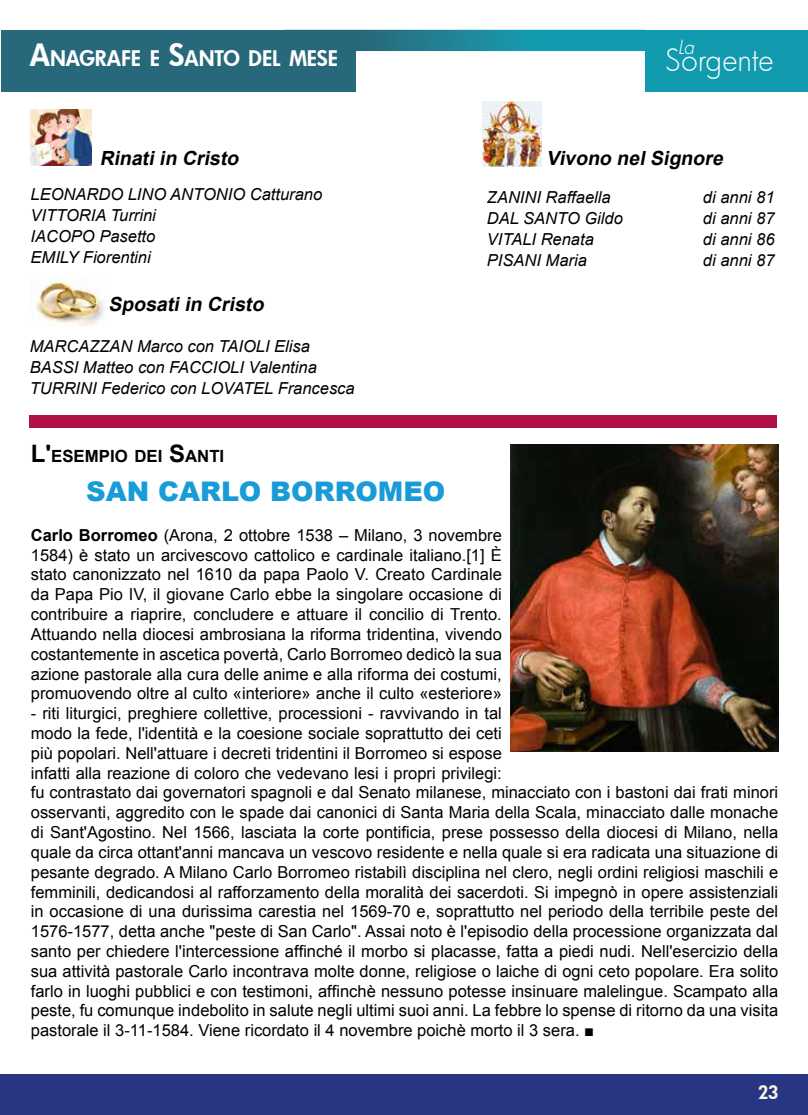
<style>
.page{position:relative;width:808px;height:1115px;background:#fff}
.page>*{position:absolute;margin:0;border:0;box-sizing:border-box;transform-origin:0 0}
.t1{font:300 29.7px "Futura";letter-spacing:.005em;color:#fff}
.t2{font:900 27px "Arial";color:#189cd8}
.t3{font:800 21px "Futura";color:#fff}
.t4{font:italic 700 19.5px "Arial";color:#000001}
.t5{font:italic 300 19.05px "Futura";color:#fff}
.t6{font:800 18px "Futura";color:#fcf8e4}
.t7{font:700 16.8px "Arial";color:#000}
.t8{font:16.5px/19.8px "Arial";color:#000001;text-align:justify}
.t9{font:italic 16.5px/21px "Arial";color:#000001}
.s1{font-size:30px}
.s2{font-size:24px}
.s3{font-weight:700}
</style>
<div class="page">
<div style="left:0;top:1074px;width:808px;height:40px;background:#283583"></div>
<div style="left:646px;top:30px;width:162px;height:61px;background:#129bae"></div>
<svg style="left:355px;top:30px;width:291px;height:21px;background:#1a8b9e"></svg>
<div style="left:1px;top:30px;width:354px;height:61px;background:#27687b"></div>
<div style="left:30px;top:415px;width:747px;height:12px;background:#b01046"></div>
<img style="left:482px;top:102px;width:59px;height:64px">
<img style="left:31px;top:279px;width:73px;height:47px">
<img style="left:31px;top:109px;width:60px;height:57px">
<img style="left:510px;top:444px;width:268px;height:307px">
<p class="t3" style="left:50px;top:44px;width:287px">NAGRAFE E <span class="s1">S</span>ANTO DEL MESE</p>
<p class="t4" style="left:100px;top:146px;width:145px">Rinatiin Cristo</p>
<p class="t9" style="left:31px;top:184px;width:293px">LEONARDO LINO ANTONIO Catturano<br>VITTORIA Turrini<br>IACOPO Pasetto<br>EMILY Fiorentini</p>
<p class="t4" style="left:109px;top:292px;width:161px">Sposatiin Cristo</p>
<p class="t9" style="left:30px;top:336px;width:326px">MARCAZZAN Marco con TAIOLI Elisa<br>BASSI Matteo con FACCIOLI Valentina<br>TURRINI Federico con LOVATEL Francesca</p>
<p class="t7" style="left:31px;top:445px;width:195px"><span class="s2">L'</span>ESEMPIO DEI <span class="s2">S</span>ANTI</p>
<h2 class="t2" style="left:86px;top:472px;width:361px">SAN CARLO BORROMEO</h2>
<p class="t5" style="left:678px;top:34px;width:22px">La</p>
<h1 class="t1" style="left:665px;top:40px;width:110px">Sorgente</h1>
<p class="t4" style="left:546px;top:145px;width:183px">Vivono nelSignore</p>
<p class="t9" style="left:487px;top:186px;width:125px">ZANINI Raffaella</p>
<p class="t9" style="left:703px;top:186px;width:73px">di anni 81</p>
<p class="t9" style="left:487px;top:207px;width:138px">DAL SANTO Gildo</p>
<p class="t9" style="left:703px;top:207px;width:73px">di anni 87</p>
<p class="t9" style="left:487px;top:228px;width:108px">VITALI Renata</p>
<p class="t9" style="left:703px;top:228px;width:73px">di anni 86</p>
<p class="t9" style="left:487px;top:249px;width:101px">PISANI Maria</p>
<p class="t9" style="left:703px;top:249px;width:73px">di anni 87</p>
<p class="t8" style="left:31px;top:525px;width:473px"><span class="s3">Carlo Borromeo</span> (Arona, 2 ottobre 1538 – Milano, 3 novembre 1584) è stato un arcivescovo cattolico e cardinale italiano.[1] È stato canonizzato nel 1610 da papa Paolo V. Creato Cardinale da Papa Pio IV, il giovane Carlo ebbe la singolare occasione di contribuire a riaprire, concludere e attuare il concilio di Trento.<br>Attuando nella diocesi ambrosiana la riforma tridentina, vivendo costantemente in ascetica povertà, Carlo Borromeo dedicò la sua azione pastorale alla cura delle anime e alla riforma dei costumi, promuovendo oltre al culto «interiore» anche il culto «esteriore»</p>
<p class="t8" style="left:31px;top:703px;width:749px;text-align:left">- riti liturgici, preghiere collettive, processioni - ravvivando in tal<br>modo la fede, l'identità e la coesione sociale soprattutto dei ceti<br>più popolari. Nell'attuare i decreti tridentini il Borromeo si espose<br>infatti alla reazione di coloro che vedevano lesi i propri privilegi:<br>fu contrastato dai governatori spagnoli e dal Senato milanese, minacciato con i bastoni dai frati minori osservanti, aggredito con le spade dai canonici di Santa Maria della Scala, minacciato dalle monache di Sant'Agostino. Nel 1566, lasciata la corte pontificia, prese possesso della diocesi di Milano, nella quale da circa ottant'anni mancava un vescovo residente e nella quale si era radicata una situazione di pesante degrado. A Milano Carlo Borromeo ristabilì disciplina nel clero, negli ordini religiosi maschili e femminili, dedicandosi al rafforzamento della moralità dei sacerdoti. Si impegnò in opere assistenziali in occasione di una durissima carestia nel 1569-70 e, soprattutto nel periodo della terribile peste del 1576-1577, detta anche "peste di San Carlo". Assai noto è l'episodio della processione organizzata dal santo per chiedere l'intercessione affinché il morbo si placasse, fatta a piedi nudi. Nell'esercizio della sua attività pastorale Carlo incontrava molte donne, religiose o laiche di ogni ceto popolare. Era solito farlo in luoghi pubblici e con testimoni, affinchè nessuno potesse insinuare malelingue. Scampato alla peste, fu comunque indebolito in salute negli ultimi suoi anni. La febbre lo spense di ritorno da una visita pastorale il 3-11-1584. Viene ricordato il 4 novembre poichè morto il 3 sera. ■</p>
<p class="t6" style="left:758px;top:1079px;width:22px">23</p>
</div>
